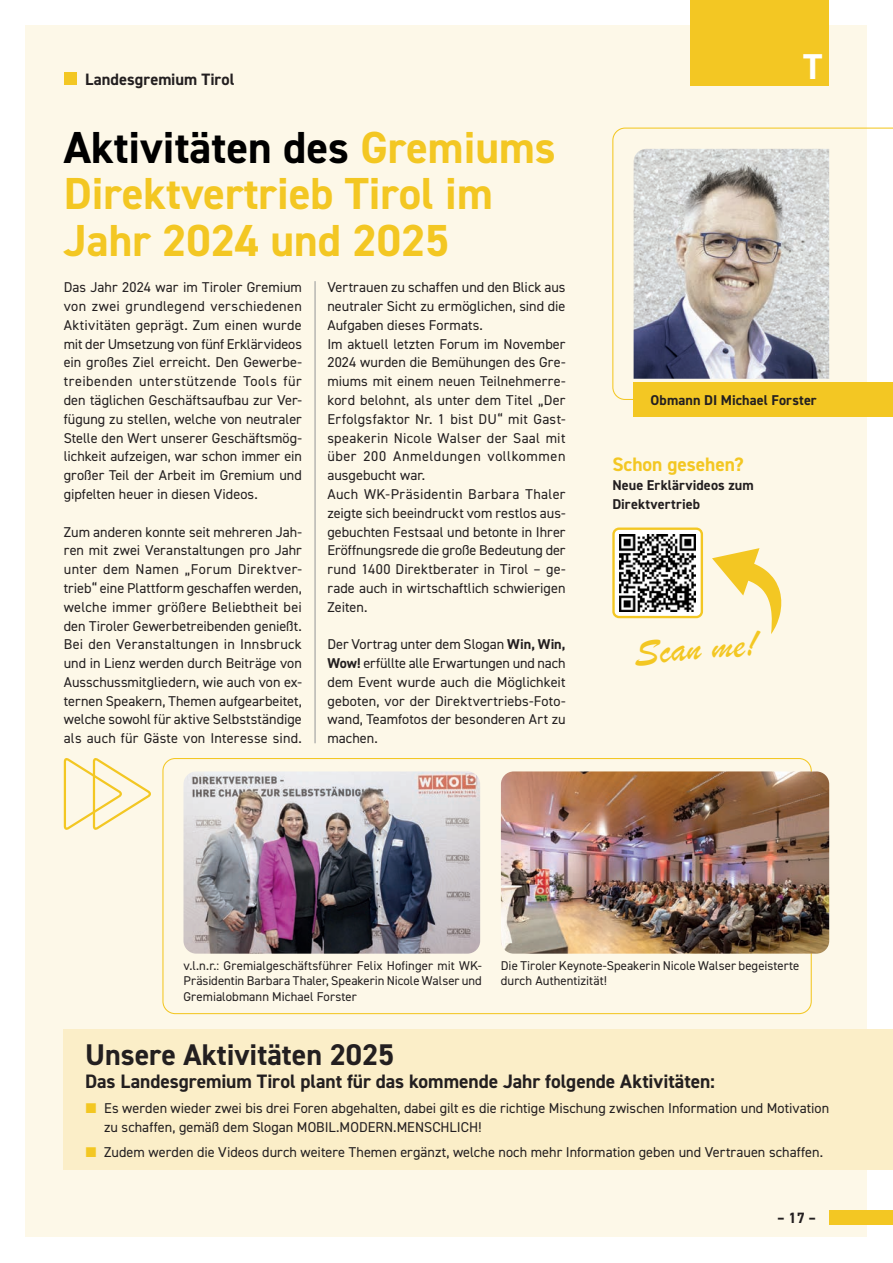
<style>
.page{position:relative;width:893px;height:1263px;background:#fff}
.page>*{position:absolute;margin:0;border:0;box-sizing:border-box;transform-origin:0 0}
.Überschrift_Journal{font:700 45px/46.5px "DIN2014";color:#f3c723}
.t1{font:39px "Brush Script";color:#f3c723}
.Kleine_Überschrift_Header{font:700 36px "DIN2014";color:#fff}
.Überschrift_Journal-2{font:700 30px "DIN2014";color:#231f20}
.Unterüberschrift_13_Pkt__bold{font:700 19.5px "DIN2014";letter-spacing:-.005em;color:#231f20}
.Unterüberschrift_13_Pkt__bold-2{font:700 19.5px "DIN2014";letter-spacing:-.005em;color:#f3c723}
.Kleine_Überschrift_Header-2{font:700 16.5px "DIN2014";color:#231f20}
.t2{font:700 15px "DIN2014";color:#231f20}
.Lauftext_Journal{font:14.25px/18.8px "DIN2014";letter-spacing:.005em;color:#231f20;text-align:justify}
.Lauftext_Journal-2{font:700 14.25px "DIN2014";letter-spacing:.005em;color:#231f20}
.Lauftext_Journal-3{font:12.75px/15.3px "DIN2014";color:#231f20;text-align:justify}
.s1{color:#000}
.s2{font-weight:700}
.s3{font-family:"European Pi Three";color:#f3c723}
</style>
<div class="page">
<div style="left:26px;top:26px;width:841px;height:1211px;background:#fdf8e8"></div>
<div style="left:829px;top:1210px;width:64px;height:14px;background:#f3c723"></div>
<div style="left:691px;top:0;width:138px;height:85px;background:#f3c723"></div>
<div style="left:64px;top:72px;width:13px;height:13px;background:#f3c723"></div>
<div style="left:64px;top:1029px;width:829px;height:140px;background:#fbeec8"></div>
<hr style="left:315px;top:281px;width:1px;height:462px;background:#939598">
<svg style="left:612px;top:128px;width:281px;height:272px"></svg>
<img style="left:634px;top:149px;width:195px;height:230px">
<div style="left:634px;top:383px;width:259px;height:34px;background:#f3c723"></div>
<svg style="left:63px;top:758px;width:88px;height:72px"></svg>
<img style="left:183px;top:771px;width:297px;height:183px">
<img style="left:501px;top:771px;width:328px;height:183px">
<div style="left:613px;top:529px;width:89px;height:88px;background:#fff;border-radius:6px"></div>
<img style="left:619px;top:535px;width:77px;height:76px">
<div style="left:612px;top:527px;width:91px;height:91px;border:2px solid #f3c723;border-radius:6px"></div>
<svg style="left:712px;top:548px;width:70px;height:86px"></svg>
<p class="Kleine_Überschrift_Header-2" style="left:85px;top:68px;width:151px">Landesgremium Tirol</p>
<p class="Überschrift_Journal" style="left:64px;top:123px;width:493px"><span class="s1">Aktivitäten des</span> Gremiums<br>Direktvertrieb Tirol im<br>Jahr 2024 und 2025</p>
<p class="Lauftext_Journal" style="left:64px;top:278px;width:240px">Das Jahr 2024 war im Tiroler Gremium von zwei grundlegend verschiedenen Aktivitäten geprägt. Zum einen wurde mit der Umsetzung von fünf Erklärvideos ein großes Ziel erreicht. Den Gewerbe&shy;treibenden unterstützende Tools für den täglichen Geschäftsaufbau zur Ver&shy;fügung zu stellen, welche von neutraler Stelle den Wert unserer Geschäftsmög&shy;lichkeit aufzeigen, war schon immer ein großer Teil der Arbeit im Gremium und gipfelten heuer in diesen Videos.</p>
<p class="Lauftext_Journal" style="left:64px;top:522px;width:240px">Zum anderen konnte seit mehreren Jah&shy;ren mit zwei Veranstaltungen pro Jahr unter dem Namen „Forum Direktver&shy;trieb“ eine Plattform geschaffen werden, welche immer größere Beliebtheit bei den Tiroler Gewerbetreibenden genießt.<br>Bei den Veranstaltungen in Innsbruck und in Lienz werden durch Beiträge von Ausschussmitgliedern, wie auch von ex&shy;ternen Speakern, Themen aufgearbeitet, welche sowohl für aktive Selbstständige als auch für Gäste von Interesse sind.</p>
<p class="Lauftext_Journal" style="left:327px;top:278px;width:240px">Vertrauen zu schaffen und den Blick aus neutraler Sicht zu ermöglichen, sind die Aufgaben dieses Formats.</p>
<p class="Lauftext_Journal" style="left:327px;top:334px;width:240px">Im aktuell letzten Forum im November 2024 wurden die Bemühungen des Gre&shy;miums mit einem neuen Teilnehmerre&shy;kord belohnt, als unter dem Titel „Der Erfolgsfaktor Nr. 1 bist DU“ mit Gast&shy;speakerin Nicole Walser der Saal mit über 200 Anmeldungen vollkommen ausgebucht war.</p>
<p class="Lauftext_Journal" style="left:327px;top:484px;width:240px">Auch WK-Präsidentin Barbara Thaler zeigte sich beeindruckt vom restlos aus&shy;gebuchten Festsaal und betonte in Ihrer Eröffnungsrede die große Bedeutung der rund 1400 Direktberater in Tirol – ge&shy;rade auch in wirtschaftlich schwierigen Zeiten.</p>
<p class="Lauftext_Journal" style="left:327px;top:635px;width:240px">Der Vortrag unter dem Slogan <span class="s2">Win, Win, Wow!</span> erfüllte alle Erwartungen und nach dem Event wurde auch die Möglichkeit geboten, vor der Direktvertriebs-Foto&shy;wand, Teamfotos der besonderen Art zu machen.</p>
<p class="Kleine_Überschrift_Header" style="left:803px;top:42px;width:21px">T</p>
<p class="Lauftext_Journal-2" style="left:651px;top:390px;width:168px">Obmann DI Michael Forster</p>
<p class="Unterüberschrift_13_Pkt__bold-2" style="left:612px;top:452px;width:133px">Schon gesehen?</p>
<p class="Lauftext_Journal-2" style="left:612px;top:476px;width:143px">Neue Erklärvideos zum</p>
<p class="Lauftext_Journal-2" style="left:612px;top:494px;width:89px">Direktvertrieb</p>
<p class="t1" style="left:633px;top:626px;width:125px;rotate:-4deg">Scan me!</p>
<p class="Lauftext_Journal-3" style="left:183px;top:958px;width:300px">v.l.n.r.: Gremialgeschäftsführer Felix Hofinger mit WK-Präsidentin Barbara Thaler, Speakerin Nicole Walser und Gremialobmann Michael Forster</p>
<p class="Lauftext_Journal-3" style="left:501px;top:958px;width:300px">Die Tiroler Keynote-Speakerin Nicole Walser begeisterte durch Authentizität!</p>
<p class="Überschrift_Journal-2" style="left:85px;top:1035px;width:311px">Unsere Aktivitäten 2025</p>
<p class="Unterüberschrift_13_Pkt__bold" style="left:85px;top:1069px;width:631px">Das Landesgremium Tirol plant für das kommende Jahr folgende Aktivitäten:</p>
<p class="Lauftext_Journal" style="left:104px;top:1098px;width:727px;text-indent:-19px"><span class="s3">L</span> Es werden wieder zwei bis drei Foren abgehalten, dabei gilt es die richtige Mischung zwischen Information und Motivation zu schaffen, gemäß dem Slogan MOBIL.MODERN.MENSCHLICH!</p>
<p class="Lauftext_Journal" style="left:85px;top:1142px;width:740px"><span class="s3">L</span> Zudem werden die Videos durch weitere Themen ergänzt, welche noch mehr Information geben und Vertrauen schaffen.</p>
<p class="t2" style="left:777px;top:1208px;width:40px">– 17 –</p>
</div>
